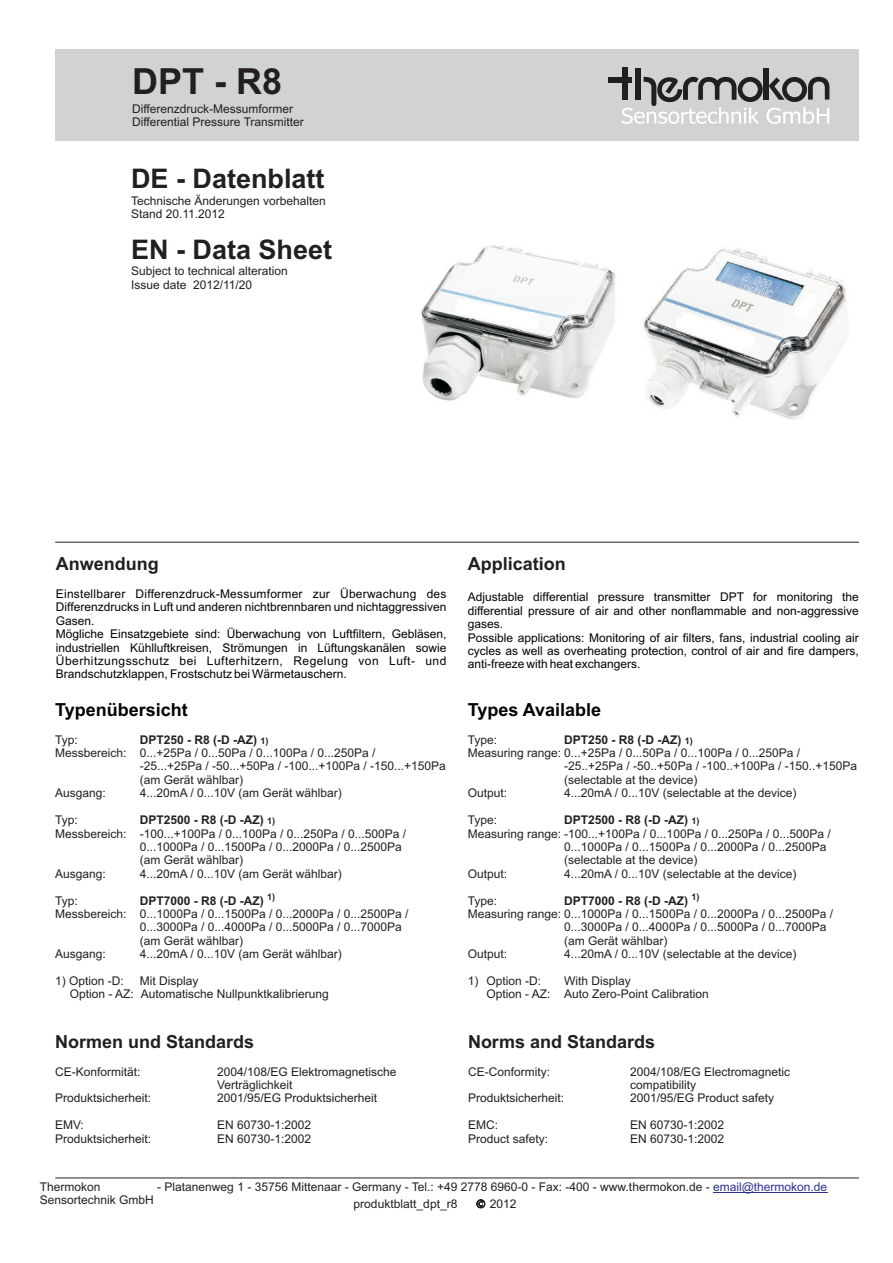
<style>
.page{position:relative;width:893px;height:1263px;background:#fff}
.page>*{position:absolute;margin:0;border:0;box-sizing:border-box;transform-origin:0 0}
.t1{font:700 36px "Arial";color:#231f20}
.t2{font:700 27px "Arial";color:#231f20}
.t3{font:700 18px "Arial";color:#231f20}
.t4{font:700 18px "Arial";color:#010202}
.t5{font:12px/13.4px "Arial";color:#231f20}
.t6{font:12px/13.4px "Arial";color:#010202}
.t7{font:700 12px "Arial";color:#231f20}
.t8{font:700 9px "Arial";color:#231f20}
.s1{font-size:9px}
.s2{color:#2d3291}
</style>
<div class="page">
<div style="left:55px;top:49px;width:804px;height:92px;background:#d1d2d4"></div>
<div style="left:609px;top:77px;width:23px;height:5px;background:#231f20"></div>
<div style="left:622px;top:68px;width:5px;height:32px;background:#231f20"></div>
<div style="left:635px;top:68px;width:5px;height:32px;background:#231f20"></div>
<div style="left:764px;top:68px;width:5px;height:32px;background:#231f20"></div>
<svg style="left:622px;top:73px;width:208px;height:51px"></svg>
<hr style="left:55px;top:542px;width:804px;height:1px;background:#231f20">
<hr style="left:55px;top:1177px;width:804px;height:1px;background:#231f20">
<svg style="left:476px;top:1199px;width:9px;height:9px"></svg>
<hr style="left:713px;top:1192px;width:114px;height:1px;background:#2d3291">
<img style="left:643px;top:248px;width:205px;height:172px">
<img style="left:421px;top:245px;width:195px;height:156px">
<h1 class="t1" style="left:132px;top:68px;width:152px">DPT - R8</h1>
<p class="t5" style="left:132px;top:103px;width:173px">Differenzdruck-Messumformer<br>Differential Pressure Transmitter</p>
<h2 class="t2" style="left:131px;top:169px;width:195px">DE - Datenblatt</h2>
<p class="t5" style="left:131px;top:195px;width:196px">Technische Änderungen vorbehalten<br>Stand 20.11.2012</p>
<h2 class="t2" style="left:131px;top:239px;width:203px">EN - Data Sheet</h2>
<p class="t5" style="left:131px;top:265px;width:158px">Subject to technical alteration<br>Issue date 2012/11/20</p>
<h3 class="t3" style="left:56px;top:557px;width:104px">Anwendung</h3>
<p class="t6" style="left:56px;top:588px;width:392px">Einstellbarer Differenzdruck-Messumformer zur Überwachung des Differenzdrucks in Luft und anderen nichtbrennbaren und nichtaggressiven Gasen.<br>Mögliche Einsatzgebiete sind: Überwachung von Luftfiltern, Gebläsen, industriellen Kühlluftkreisen, Strömungen in Lüftungskanälen sowie Überhitzungsschutz bei Lufterhitzern, Regelung von Luft- und Brandschutzklappen, Frostschutz bei Wärmetauschern.</p>
<h3 class="t4" style="left:55px;top:702px;width:134px">Typenübersicht</h3>
<p class="t5" style="left:55px;top:734px;width:24px">Typ:</p>
<p class="t7" style="left:140px;top:735px;width:130px">DPT250 - R8 (-D -AZ) <span class="s1">1)</span></p>
<p class="t5" style="left:55px;top:747px;width:322px">Messbereich: 0...+25Pa / 0...50Pa / 0...100Pa / 0...250Pa /</p>
<p class="t5" style="left:140px;top:761px;width:308px">-25...+25Pa / -50...+50Pa / -100...+100Pa / -150...+150Pa</p>
<p class="t5" style="left:140px;top:774px;width:105px">(am Gerät wählbar)</p>
<p class="t5" style="left:55px;top:787px;width:52px">Ausgang:</p>
<p class="t5" style="left:140px;top:787px;width:204px">4...20mA / 0...10V (am Gerät wählbar)</p>
<p class="t5" style="left:55px;top:814px;width:24px">Typ:</p>
<p class="t7" style="left:140px;top:815px;width:137px">DPT2500 - R8 (-D -AZ) <span class="s1">1)</span></p>
<p class="t5" style="left:55px;top:828px;width:353px">Messbereich: -100...+100Pa / 0...100Pa / 0...250Pa / 0...500Pa /</p>
<p class="t5" style="left:140px;top:841px;width:264px">0...1000Pa / 0...1500Pa / 0...2000Pa / 0...2500Pa</p>
<p class="t5" style="left:140px;top:854px;width:105px">(am Gerät wählbar)</p>
<p class="t5" style="left:55px;top:868px;width:52px">Ausgang:</p>
<p class="t5" style="left:140px;top:868px;width:204px">4...20mA / 0...10V (am Gerät wählbar)</p>
<p class="t8" style="left:267px;top:893px;width:10px">1)</p>
<p class="t5" style="left:55px;top:895px;width:24px">Typ:</p>
<p class="t7" style="left:140px;top:896px;width:126px">DPT7000 - R8 (-D -AZ)</p>
<p class="t5" style="left:55px;top:908px;width:355px">Messbereich: 0...1000Pa / 0...1500Pa / 0...2000Pa / 0...2500Pa /</p>
<p class="t5" style="left:140px;top:921px;width:264px">0...3000Pa / 0...4000Pa / 0...5000Pa / 0...7000Pa</p>
<p class="t5" style="left:140px;top:935px;width:105px">(am Gerät wählbar)</p>
<p class="t5" style="left:55px;top:948px;width:52px">Ausgang:</p>
<p class="t5" style="left:140px;top:948px;width:204px">4...20mA / 0...10V (am Gerät wählbar)</p>
<p class="t5" style="left:55px;top:975px;width:70px">1) Option -D:</p>
<p class="t5" style="left:70px;top:975px;width:260px;text-indent:70px">Mit Display<br>Option - AZ: Automatische Nullpunktkalibrierung</p>
<h3 class="t3" style="left:55px;top:1034px;width:201px">Normen und Standards</h3>
<p class="t5" style="left:55px;top:1066px;width:87px">CE-Konformität:</p>
<p class="t5" style="left:217px;top:1066px;width:181px">2004/108/EG Elektromagnetische<br>Verträglichkeit</p>
<p class="t5" style="left:55px;top:1093px;width:98px">Produktsicherheit:</p>
<p class="t5" style="left:217px;top:1093px;width:162px">2001/95/EG Produktsicherheit</p>
<p class="t5" style="left:55px;top:1119px;width:30px">EMV:</p>
<p class="t5" style="left:217px;top:1119px;width:96px">EN 60730-1:2002</p>
<p class="t5" style="left:55px;top:1133px;width:98px">Produktsicherheit:</p>
<p class="t5" style="left:217px;top:1133px;width:96px">EN 60730-1:2002</p>
<h3 class="t3" style="left:468px;top:557px;width:100px">Application</h3>
<p class="t6" style="left:468px;top:591px;width:393px">Adjustable differential pressure transmitter DPT for monitoring the differential pressure of air and other nonflammable and non-aggressive gases.<br>Possible applications: Monitoring of air filters, fans, industrial cooling air cycles as well as overheating protection, control of air and fire dampers, anti-freeze with heat exchangers.</p>
<h3 class="t4" style="left:468px;top:702px;width:135px">Types Available</h3>
<p class="t5" style="left:468px;top:734px;width:31px">Type:</p>
<p class="t7" style="left:564px;top:735px;width:130px">DPT250 - R8 (-D -AZ) <span class="s1">1)</span></p>
<p class="t5" style="left:468px;top:747px;width:334px">Measuring range: 0...+25Pa / 0...50Pa / 0...100Pa / 0...250Pa /</p>
<p class="t5" style="left:564px;top:761px;width:294px">-25..+25Pa / -50..+50Pa / -100..+100Pa / -150..+150Pa</p>
<p class="t5" style="left:564px;top:774px;width:135px">(selectable at the device)</p>
<p class="t5" style="left:468px;top:787px;width:41px">Output:</p>
<p class="t5" style="left:564px;top:787px;width:234px">4...20mA / 0...10V (selectable at the device)</p>
<p class="t5" style="left:468px;top:814px;width:31px">Type:</p>
<p class="t7" style="left:564px;top:815px;width:137px">DPT2500 - R8 (-D -AZ) <span class="s1">1)</span></p>
<p class="t5" style="left:468px;top:828px;width:364px">Measuring range: -100...+100Pa / 0...100Pa / 0...250Pa / 0...500Pa /</p>
<p class="t5" style="left:564px;top:841px;width:264px">0...1000Pa / 0...1500Pa / 0...2000Pa / 0...2500Pa</p>
<p class="t5" style="left:564px;top:854px;width:135px">(selectable at the device)</p>
<p class="t5" style="left:468px;top:868px;width:41px">Output:</p>
<p class="t5" style="left:564px;top:868px;width:234px">4...20mA / 0...10V (selectable at the device)</p>
<p class="t8" style="left:692px;top:893px;width:10px">1)</p>
<p class="t5" style="left:468px;top:895px;width:31px">Type:</p>
<p class="t7" style="left:564px;top:896px;width:126px">DPT7000 - R8 (-D -AZ)</p>
<p class="t5" style="left:468px;top:908px;width:367px">Measuring range: 0...1000Pa / 0...1500Pa / 0...2000Pa / 0...2500Pa /</p>
<p class="t5" style="left:564px;top:921px;width:264px">0...3000Pa / 0...4000Pa / 0...5000Pa / 0...7000Pa</p>
<p class="t5" style="left:564px;top:935px;width:105px">(am Gerät wählbar)</p>
<p class="t5" style="left:468px;top:948px;width:41px">Output:</p>
<p class="t5" style="left:564px;top:948px;width:234px">4...20mA / 0...10V (selectable at the device)</p>
<p class="t5" style="left:468px;top:975px;width:75px">1) Option -D:</p>
<p class="t5" style="left:486px;top:975px;width:224px;text-align:center">With Display<br>Option - AZ: Auto Zero-Point Calibration</p>
<h3 class="t3" style="left:468px;top:1034px;width:189px">Norms and Standards</h3>
<p class="t5" style="left:468px;top:1066px;width:84px">CE-Conformity:</p>
<p class="t5" style="left:630px;top:1066px;width:162px">2004/108/EG Electromagnetic compatibility</p>
<p class="t5" style="left:468px;top:1093px;width:98px">Produktsicherheit:</p>
<p class="t5" style="left:630px;top:1093px;width:146px">2001/95/EG Product safety</p>
<p class="t5" style="left:468px;top:1119px;width:31px">EMC:</p>
<p class="t5" style="left:630px;top:1119px;width:96px">EN 60730-1:2002</p>
<p class="t5" style="left:468px;top:1133px;width:82px">Product safety:</p>
<p class="t5" style="left:630px;top:1133px;width:96px">EN 60730-1:2002</p>
<p class="t5" style="left:40px;top:1181px;width:62px">Thermokon</p>
<p class="t5" style="left:157px;top:1181px;width:671px">- Platanenweg 1 - 35756 Mittenaar - Germany - Tel.: +49 2778 6960-0 - Fax: -400 - www.thermokon.de - <span class="s2">email@thermokon.de</span></p>
<p class="t5" style="left:40px;top:1194px;width:116px">Sensortechnik GmbH</p>
<p class="t5" style="left:354px;top:1198px;width:105px">produktblatt_dpt_r8</p>
<p class="t5" style="left:490px;top:1198px;width:28px">2012</p>
</div>
